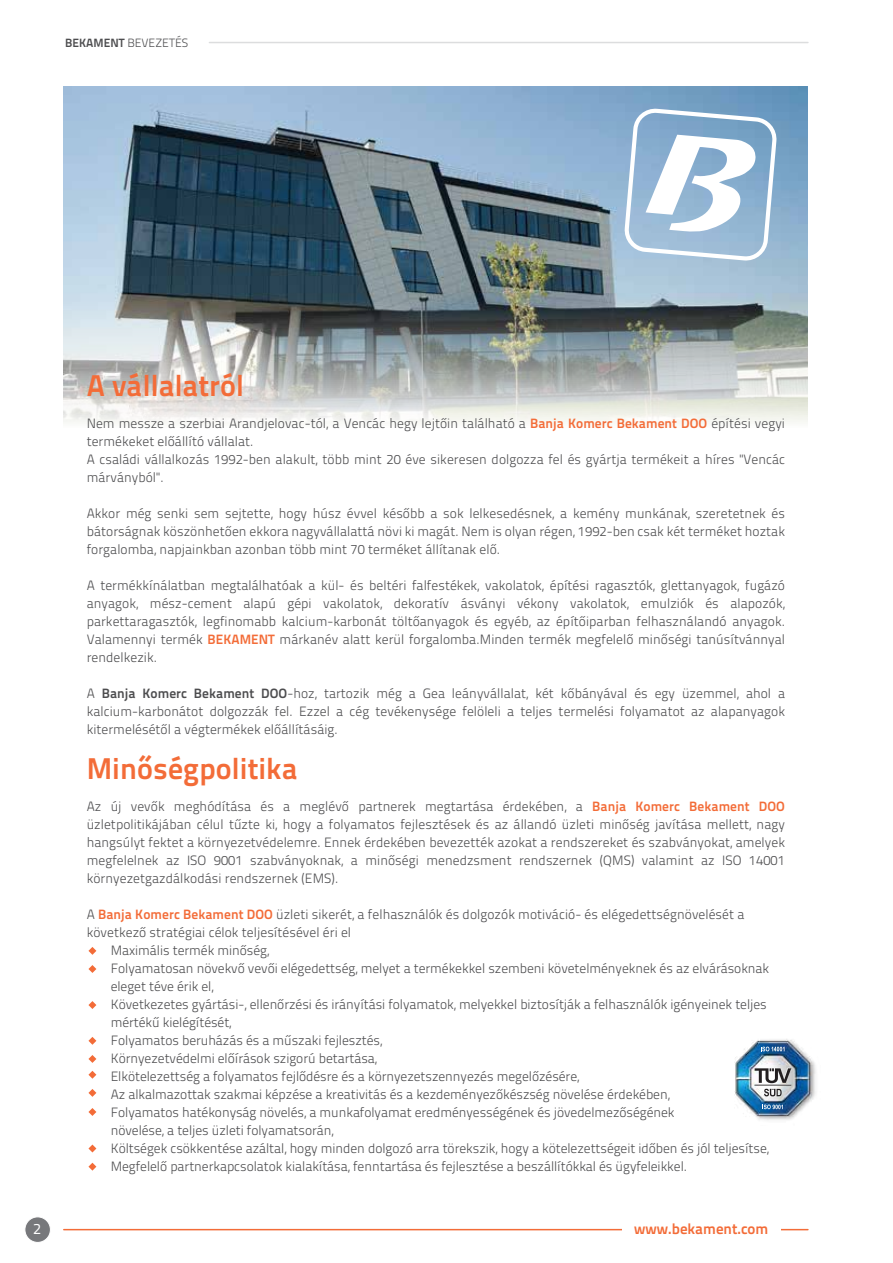
<style>
.page{position:relative;width:893px;height:1263px;background:#fff}
.page>*{position:absolute;margin:0;border:0;box-sizing:border-box;transform-origin:0 0}
.t1{font:700 30px "Titillium Text 22 L";letter-spacing:.005em;color:#f36c38}
.t2{font:700 15px "Titillium Text 22 L";color:#f36c38}
.t3{font:15px "Titillium Text 22 L";color:#fff}
.t4{font:300 13.5px/18px "Titillium Text 22 L";letter-spacing:-.005em;color:#4d4d4f;text-align:justify}
.t5{font:300 12px "Titillium Text 22 L";color:#4d4d4f}
.s1{font-weight:700}
.s2{font-weight:700;color:#f36c38}
</style>
<div class="page">
<img style="left:64px;top:86px;width:744px;height:213px">
<svg style="left:63px;top:299px;width:745px;height:124px;background:#a8adac"></svg>
<svg style="left:624px;top:108px;width:153px;height:153px"></svg>
<svg style="left:88px;top:1144px;width:8px;height:8px"></svg>
<svg style="left:88px;top:1163px;width:8px;height:7px"></svg>
<svg style="left:88px;top:947px;width:8px;height:8px"></svg>
<svg style="left:88px;top:965px;width:8px;height:8px"></svg>
<svg style="left:88px;top:1001px;width:8px;height:8px"></svg>
<svg style="left:88px;top:1037px;width:8px;height:8px"></svg>
<svg style="left:88px;top:1055px;width:8px;height:8px"></svg>
<svg style="left:88px;top:1071px;width:8px;height:8px"></svg>
<svg style="left:88px;top:1089px;width:8px;height:8px"></svg>
<svg style="left:88px;top:1108px;width:8px;height:8px"></svg>
<div style="left:25px;top:1217px;width:25px;height:25px;background:#77787b;border-radius:50%"></div>
<div style="left:25px;top:1216px;width:26px;height:27px;border:1px solid #fff;border-radius:50%"></div>
<hr style="left:64px;top:1229px;width:744px;height:1px;background:#f36c38">
<div style="left:622px;top:1218px;width:159px;height:23px;background:#fff"></div>
<hr style="left:209px;top:42px;width:599px;height:1px;background:#dcddde">
<img style="left:734px;top:1039px;width:82px;height:81px">
<svg style="left:754px;top:1068px;width:37px;height:28px"></svg>
<svg style="left:762px;top:1104px;width:21px;height:5px"></svg>
<svg style="left:761px;top:1047px;width:23px;height:4px"></svg>
<p class="t5" style="left:65px;top:34px;width:125px"><span class="s1">BEKAMENT</span> BEVEZETÉS</p>
<h1 class="t1" style="left:87px;top:363px;width:159px">A vállalatról</h1>
<p class="t4" style="left:87px;top:414px;width:700px;text-align:left">Nem messze a szerbiai Arandjelovac-tól, a Vencác hegy lejtőin található a <span class="s2">Banja Komerc Bekament DOO</span> építési vegyi termékeket előállító vállalat.<br>A családi vállalkozás 1992-ben alakult, több mint 20 éve sikeresen dolgozza fel és gyártja termékeit a híres "Vencác márványból".</p>
<p class="t4" style="left:87px;top:503px;width:700px">Akkor még senki sem sejtette, hogy húsz évvel később a sok lelkesedésnek, a kemény munkának, szeretetnek és bátorságnak köszönhetően ekkora nagyvállalattá növi ki magát. Nem is olyan régen, 1992-ben csak két terméket hoztak forgalomba, napjainkban azonban több mint 70 terméket állítanak elő.</p>
<p class="t4" style="left:87px;top:575px;width:700px">A termékkínálatban megtalálhatóak a kül- és beltéri falfestékek, vakolatok, építési ragasztók, glettanyagok, fugázó anyagok, mész-cement alapú gépi vakolatok, dekoratív ásványi vékony vakolatok, emulziók és alapozók, parkettaragasztók, legfinomabb kalcium-karbonát töltőanyagok és egyéb, az építőiparban felhasználandó anyagok.<br>Valamennyi termék <span class="s2">BEKAMENT</span> márkanév alatt kerül forgalomba.Minden termék megfelelő minőségi tanúsítvánnyal rendelkezik.</p>
<p class="t4" style="left:87px;top:683px;width:700px">A <span class="s1">Banja Komerc Bekament DOO</span>-hoz, tartozik még a Gea leányvállalat, két kőbányával és egy üzemmel, ahol a kalcium-karbonátot dolgozzák fel. Ezzel a cég tevékenysége felöleli a teljes termelési folyamatot az alapanyagok kitermelésétől a végtermékek előállításáig.</p>
<h1 class="t1" style="left:87px;top:745px;width:212px">Minőségpolitika</h1>
<p class="t4" style="left:87px;top:796px;width:700px">Az új vevők meghódítása és a meglévő partnerek megtartása érdekében, a <span class="s2">Banja Komerc Bekament DOO </span>üzletpolitikájában célul tűzte ki, hogy a folyamatos fejlesztések és az állandó üzleti minőség javítása mellett, nagy hangsúlyt fektet a környezetvédelemre. Ennek érdekében bevezették azokat a rendszereket és szabványokat, amelyek megfelelnek az ISO 9001 szabványoknak, a minőségi menedzsment rendszernek (QMS) valamint az ISO 14001 környezetgazdálkodási rendszernek (EMS).</p>
<p class="t4" style="left:87px;top:904px;width:659px">A <span class="s2">Banja Komerc Bekament DOO</span> üzleti sikerét, a felhasználók és dolgozók motiváció- és elégedettségnövelését a</p>
<p class="t4" style="left:87px;top:922px;width:266px">következő stratégiai célok teljesítésével éri el</p>
<p class="t4" style="left:111px;top:940px;width:160px">Maximális termék minőség,</p>
<p class="t4" style="left:111px;top:958px;width:660px">Folyamatosan növekvő vevői elégedettség, melyet a termékekkel szembeni követelményeknek és az elvárásoknak</p>
<p class="t4" style="left:111px;top:976px;width:105px">eleget téve érik el,</p>
<p class="t4" style="left:111px;top:994px;width:658px">Következetes gyártási-, ellenőrzési és irányítási folyamatok, melyekkel biztosítják a felhasználók igényeinek teljes</p>
<p class="t4" style="left:111px;top:1012px;width:122px">mértékű kielégítését,</p>
<p class="t4" style="left:111px;top:1030px;width:273px">Folyamatos beruházás és a műszaki fejlesztés,</p>
<p class="t4" style="left:111px;top:1048px;width:268px">Környezetvédelmi előírások szigorú betartása,</p>
<p class="t4" style="left:111px;top:1066px;width:470px">Elkötelezettség a folyamatos fejlődésre és a környezetszennyezés megelőzésére,</p>
<p class="t4" style="left:111px;top:1084px;width:561px">Az alkalmazottak szakmai képzése a kreativitás és a kezdeményezőkészség növelése érdekében,</p>
<p class="t4" style="left:111px;top:1102px;width:565px">Folyamatos hatékonyság növelés, a munkafolyamat eredményességének és jövedelmezőségének</p>
<p class="t4" style="left:111px;top:1120px;width:225px">növelése, a teljes üzleti folyamatsorán,</p>
<p class="t4" style="left:111px;top:1138px;width:660px">Költségek csökkentése azáltal, hogy minden dolgozó arra törekszik, hogy a kötelezettségeit időben és jól teljesítse,</p>
<p class="t4" style="left:111px;top:1156px;width:578px">Megfelelő partnerkapcsolatok kialakítása, fenntartása és fejlesztése a beszállítókkal és ügyfeleikkel.</p>
<p class="t3" style="left:33px;top:1218px;width:9px">2</p>
<p class="t2" style="left:634px;top:1217px;width:136px">www.bekament.com</p>
</div>
